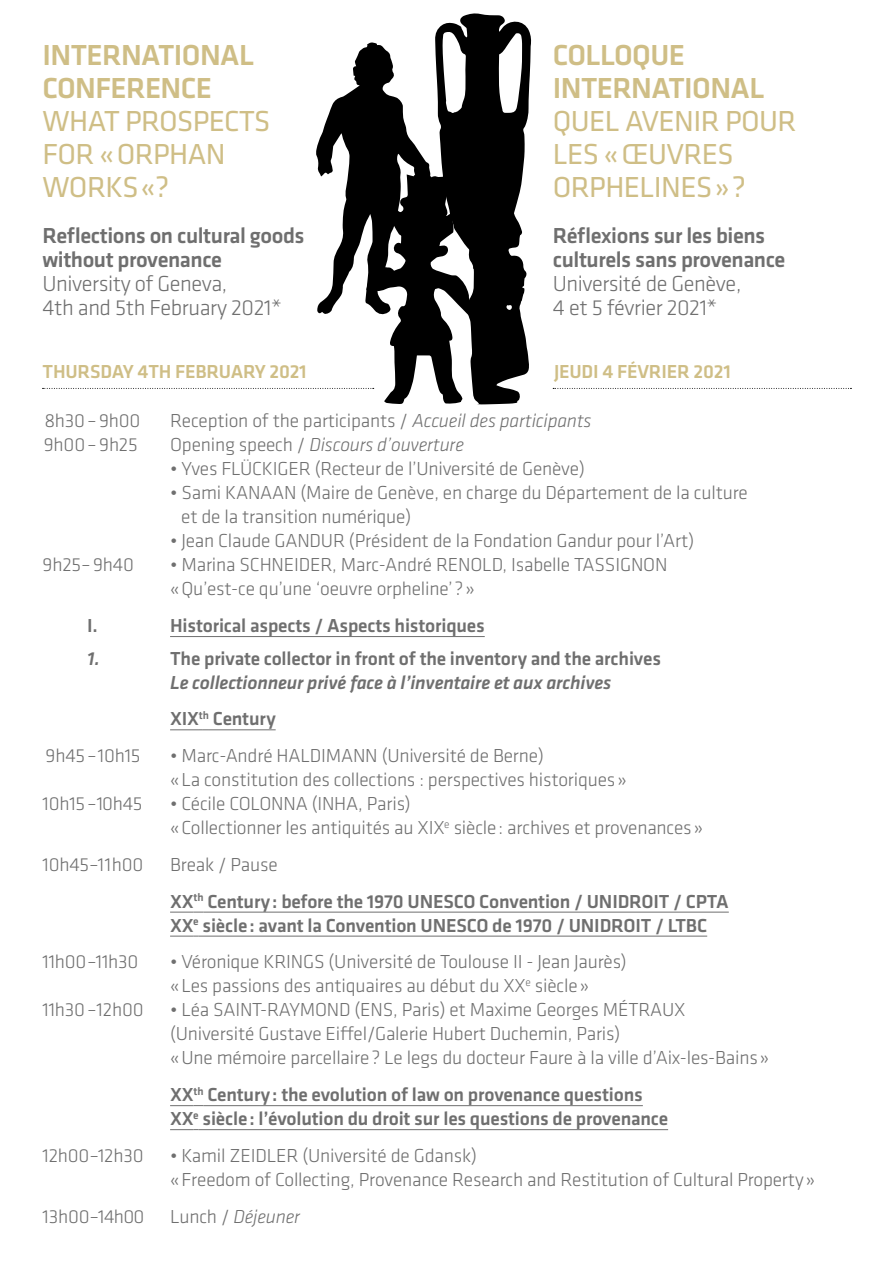
<style>
.page{position:relative;width:893px;height:1263px;background:#fff}
.page>*{position:absolute;margin:0;border:0;box-sizing:border-box;transform-origin:0 0}
.t1{font:30px/33px "Klavika Basic";letter-spacing:-.02em;color:#cfbe86}
.t2{font:500 30px/33px "Klavika Basic";letter-spacing:-.02em;color:#cfbe86}
.t3{font:500 22.5px/24px "Klavika Basic";letter-spacing:-.02em;color:#6f6f6f}
.t4{font:300 22.5px/24px "Klavika Basic";letter-spacing:-.02em;color:#6f6f6f}
.t5{font:300 19.5px/24px "Klavika Basic";letter-spacing:-.01em;color:#6f6f6f}
.t6{font:500 19.5px/36.8px "Klavika Basic";letter-spacing:-.01em;color:#6f6f6f}
.t7{font:italic 500 19.5px/36.8px "Klavika Basic";letter-spacing:-.01em;color:#6f6f6f}
.t8{font:italic 300 19.5px "Klavika Basic";letter-spacing:-.01em;color:#6f6f6f}
.t9{font:500 19.5px "Klavika Basic";letter-spacing:-.01em;color:#cfbe86}
.s1{font-style:italic}
.s2{font-style:normal}
.s3{font-weight:300}
</style>
<div class="page">
<hr style="left:170px;top:636px;width:315px;height:1px;background:#6f6f6f">
<svg style="left:170px;top:729px;width:39px;height:1px"></svg>
<hr style="left:209px;top:729px;width:67px;height:1px;background:#6f6f6f">
<svg style="left:170px;top:912px;width:34px;height:1px"></svg>
<hr style="left:204px;top:912px;width:525px;height:1px;background:#6f6f6f">
<svg style="left:170px;top:936px;width:29px;height:1px"></svg>
<hr style="left:199px;top:936px;width:508px;height:1px;background:#6f6f6f">
<svg style="left:170px;top:1105px;width:34px;height:1px"></svg>
<hr style="left:204px;top:1105px;width:439px;height:1px;background:#6f6f6f">
<svg style="left:170px;top:1129px;width:29px;height:1px"></svg>
<hr style="left:199px;top:1129px;width:469px;height:1px;background:#6f6f6f">
<svg style="left:43px;top:13px;width:488px;height:391px"></svg>
<svg style="left:553px;top:388px;width:298px;height:1px"></svg>
<h1 class="t2" style="left:43px;top:38px;width:213px">INTERNATIONAL<br>CONFERENCE</h1>
<h1 class="t1" style="left:43px;top:104px;width:229px">WHAT PROSPECTS<br>FOR «ORPHAN<br>WORKS«?</h1>
<p class="t3" style="left:43px;top:223px;width:264px">Reflections on cultural goods without provenance</p>
<p class="t4" style="left:43px;top:272px;width:241px">University of Geneva,<br>4th and 5th February 2021*</p>
<h1 class="t2" style="left:553px;top:38px;width:213px">COLLOQUE<br>INTERNATIONAL</h1>
<h1 class="t1" style="left:553px;top:104px;width:245px">QUEL AVENIR POUR<br>LES «ŒUVRES<br>ORPHELINES»?</h1>
<p class="t3" style="left:553px;top:223px;width:234px">Réflexions sur les biens culturels sans provenance</p>
<p class="t4" style="left:553px;top:272px;width:190px">Université de Genève,<br>4 et 5 février 2021*</p>
<p class="t9" style="left:43px;top:359px;width:266px">THURSDAY 4TH FEBRUARY 2021</p>
<p class="t9" style="left:554px;top:359px;width:178px">JEUDI 4 FÉVRIER 2021</p>
<p class="t5" style="left:44px;top:409px;width:98px">8h30–9h00</p>
<p class="t5" style="left:170px;top:409px;width:423px">Reception of the participants / <span class="s1">Accueil des participants</span></p>
<p class="t5" style="left:44px;top:433px;width:96px">9h00–9h25</p>
<p class="t8" style="left:170px;top:433px;width:295px"><span class="s2">Opening speech /</span> Discours d’ouverture</p>
<p class="t5" style="left:170px;top:457px;width:416px">• Yves FLÜCKIGER (Recteur de l’Université de Genève)</p>
<p class="t5" style="left:181px;top:481px;width:568px;text-indent:-11px">• Sami KANAAN (Maire de Genève, en charge du Département de la culture et de la transition numérique)</p>
<p class="t5" style="left:170px;top:529px;width:526px">• Jean Claude GANDUR (Président de la Fondation Gandur pour l’Art)</p>
<p class="t5" style="left:43px;top:553px;width:93px">9h25–9h40</p>
<p class="t5" style="left:170px;top:553px;width:499px">• Marina SCHNEIDER, Marc-André RENOLD, Isabelle TASSIGNON «Qu’est-ce qu’une ‘oeuvre orpheline’?»</p>
<p class="t6" style="left:87px;top:607px;width:12px">I.</p>
<p class="t6" style="left:170px;top:607px;width:316px">Historical aspects / Aspects historiques</p>
<p class="t7" style="left:87px;top:639px;width:14px">1.</p>
<p class="t6" style="left:170px;top:639px;width:492px">The private collector in front of the inventory and the archives</p>
<p class="t7" style="left:170px;top:663px;width:443px">Le collectionneur privé face à l’inventaire et aux archives<br><span class="s2">XIX</span><sup>th</sup> <span class="s2">Century</span></p>
<p class="t5" style="left:46px;top:743px;width:96px">9h45–10h15</p>
<p class="t5" style="left:170px;top:743px;width:458px">• Marc-André HALDIMANN (Université de Berne)<br>«La constitution des collections : perspectives historiques»</p>
<p class="t5" style="left:43px;top:791px;width:102px">10h15–10h45</p>
<p class="t5" style="left:170px;top:791px;width:534px">• Cécile COLONNA (INHA, Paris)<br>«Collectionner les antiquités au XIX<sup>e</sup> siècle: archives et provenances»</p>
<p class="t5" style="left:43px;top:852px;width:102px">10h45–11h00</p>
<p class="t6" style="left:170px;top:845px;width:560px"><span class="s3">Break / Pause<br></span>XX<sup>th</sup> Century: before the 1970 UNESCO Convention / UNIDROIT / CPTA</p>
<p class="t6" style="left:170px;top:906px;width:539px">XX<sup>e</sup> siècle: avant la Convention UNESCO de 1970 / UNIDROIT / LTBC</p>
<p class="t5" style="left:43px;top:950px;width:98px">11h00–11h30</p>
<p class="t5" style="left:170px;top:950px;width:458px">• Véronique KRINGS (Université de Toulouse II - Jean Jaurès) «Les passions des antiquaires au début du XX<sup>e</sup> siècle»</p>
<p class="t5" style="left:43px;top:998px;width:103px">11h30–12h00</p>
<p class="t5" style="left:170px;top:998px;width:601px">• Léa SAINT-RAYMOND (ENS, Paris) et Maxime Georges MÉTRAUX (Université Gustave Eiffel/Galerie Hubert Duchemin, Paris)<br>«Une mémoire parcellaire? Le legs du docteur Faure à la ville d’Aix-les-Bains»</p>
<p class="t6" style="left:170px;top:1082px;width:499px;line-height:24px">XX<sup>th</sup> Century: the evolution of law on provenance questions<br>XX<sup>e</sup> siècle: l’évolution du droit sur les questions de provenance</p>
<p class="t5" style="left:43px;top:1143px;width:103px">12h00–12h30</p>
<p class="t5" style="left:170px;top:1143px;width:646px">• Kamil ZEIDLER (Université de Gdansk)<br>«Freedom of Collecting, Provenance Research and Restitution of Cultural Property»</p>
<p class="t5" style="left:43px;top:1204px;width:103px">13h00–14h00</p>
<p class="t8" style="left:170px;top:1204px;width:131px"><span class="s2">Lunch /</span> Déjeuner</p>
</div>
